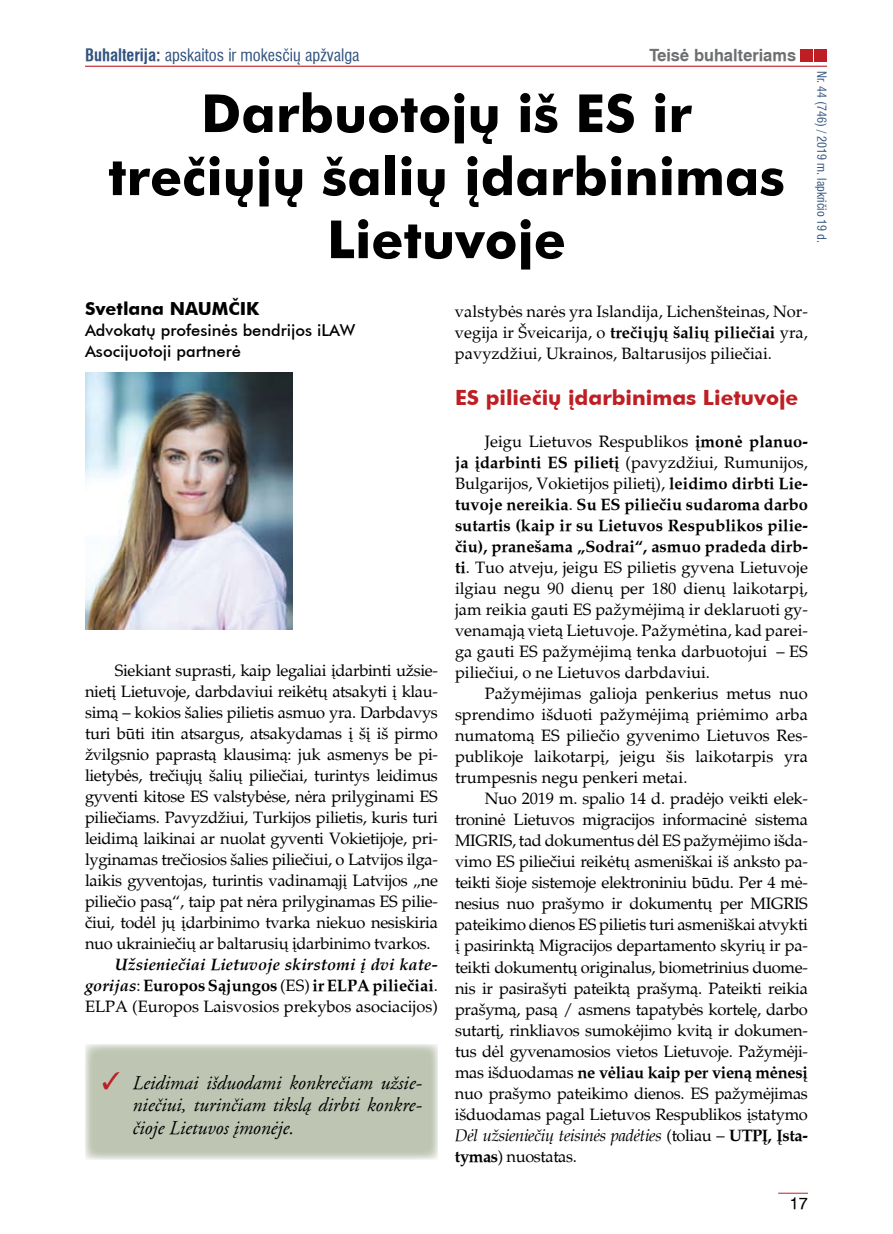
<style>
.page{position:relative;width:893px;height:1234px;background:#fff}
.page>*{position:absolute;margin:0;border:0;box-sizing:border-box;transform-origin:0 0}
.t1{font:700 52.5px/63px "Futura LT";color:#000;text-align:center}
.t2{font:700 21px "Futura LT";color:#be1f24}
.t3{font:italic 19.5px/22.5px "Garamond LT";color:#000;text-align:justify}
.t4{font:700 18px "Futura LT";color:#000}
.t5{font:16.5px/21px "Palatino LT";color:#000;text-align:justify}
.t6{font:16.5px/21px "Futura LT";color:#000}
.t7{font:condensed 16.5px "Helvetica LT";color:#31537e}
.t8{font:16.5px "Helvetica LT Bold";color:#6d6f71}
.t9{font:16.5px "Helvetica LT";color:#000}
.t10{font:condensed 12px "Helvetica LT";color:#31537e}
.s1{font-weight:700}
.s2{font-weight:700;font-style:italic}
.s3{font-style:italic}
</style>
<div class="page">
<div style="left:814px;top:49px;width:13px;height:13px;background:#be1f24"></div>
<div style="left:800px;top:49px;width:13px;height:13px;background:#be1f24"></div>
<hr style="left:85px;top:66px;width:742px;height:1px;background:#be1f24">
<hr style="left:778px;top:1192px;width:30px;height:1px;background:#be1f24">
<div style="left:85px;top:1043px;width:353px;height:116px;background:#bec6b3"></div>
<img style="left:85px;top:372px;width:208px;height:257px">
<p class="t7" style="left:85px;top:44px;width:276px"><span class="s1">Buhalterija:</span> apskaitos ir mokesčių apžvalga</p>
<p class="t8" style="left:649px;top:45px;width:148px">Teisė buhalteriams</p>
<h1 class="t1" style="left:108px;top:81px;width:678px">Darbuotojų iš ES ir trečiųjų šalių įdarbinimas<br>Lietuvoje</h1>
<p class="t10" style="left:830px;top:71px;width:173px;rotate:90deg">Nr. 44 (746) / 2019 m. lapkričio 19 d.</p>
<p class="t4" style="left:85px;top:297px;width:176px">Svetlana Naumčik</p>
<p class="t6" style="left:85px;top:320px;width:272px">Advokatų profesinės bendrijos iLAW<br>Asocijuotoji partnerė</p>
<p class="t5" style="left:85px;top:659px;width:354px;text-indent:30px">Siekiant suprasti, kaip legaliai įdarbinti užsie&shy;nietį Lietuvoje, darbdaviui reikėtų atsakyti į klau&shy;simą – kokios šalies pilietis asmuo yra. Darbdavys turi būti itin atsargus, atsakydamas į šį iš pirmo žvilgsnio paprastą klausimą: juk asmenys be pi&shy;lietybės, trečiųjų šalių piliečiai, turintys leidimus gyventi kitose ES valstybėse, nėra prilyginami ES piliečiams. Pavyzdžiui, Turkijos pilietis, kuris turi leidimą laikinai ar nuolat gyventi Vokietijoje, pri&shy;lyginamas trečiosios šalies piliečiui, o Latvijos ilga&shy;laikis gyventojas, turintis vadinamąjį Latvijos „ne piliečio pasą“, taip pat nėra prilyginamas ES pilie&shy;čiui, todėl jų įdarbinimo tvarka niekuo nesiskiria nuo ukrainiečių ar baltarusių įdarbinimo tvarkos.</p>
<p class="t5" style="left:85px;top:953px;width:354px;text-indent:30px"><span class="s2">Užsieniečiai Lietuvoje skirstomi į dvi kate&shy;gorijas</span>: <span class="s1">Europos Sąjungos</span> (ES) <span class="s1">ir ELPA piliečiai</span>.<br>ELPA (Europos Laisvosios prekybos asociacijos)</p>
<p class="t3" style="left:132px;top:1071px;width:291px">leidimai išduodami konkrečiam užsie&shy;niečiui, turinčiam tikslą dirbti konkre&shy;čioje Lietuvos įmonėje.</p>
<p class="t5" style="left:455px;top:301px;width:354px">valstybės narės yra Islandija, Lichenšteinas, Nor&shy;vegija ir Šveicarija, o <span class="s1">trečiųjų šalių piliečiai</span> yra, pavyzdžiui, Ukrainos, Baltarusijos piliečiai.</p>
<p class="t2" style="left:455px;top:384px;width:345px">ES piliečių įdarbinimas Lietuvoje</p>
<p class="t5" style="left:455px;top:431px;width:354px;text-indent:30px">Jeigu Lietuvos Respublikos <span class="s1">įmonė planuo&shy;ja įdarbinti ES pilietį</span> (pavyzdžiui, Rumunijos, Bulgarijos, Vokietijos pilietį), <span class="s1">leidimo dirbti Lie&shy;tuvoje nereikia</span>. <span class="s1">Su ES piliečiu sudaroma darbo sutartis (kaip ir su Lietuvos Respublikos pilie&shy;čiu), pranešama „Sodrai“, asmuo pradeda dirb&shy;ti</span>. Tuo atveju, jeigu ES pilietis gyvena Lietuvoje ilgiau negu 90 dienų per 180 dienų laikotarpį, jam reikia gauti ES pažymėjimą ir deklaruoti gy&shy;venamąją vietą Lietuvoje. Pažymėtina, kad parei&shy;ga gauti ES pažymėjimą tenka darbuotojui – ES piliečiui, o ne Lietuvos darbdaviui.</p>
<p class="t5" style="left:455px;top:683px;width:354px;text-indent:30px">Pažymėjimas galioja penkerius metus nuo sprendimo išduoti pažymėjimą priėmimo arba numatomą ES piliečio gyvenimo Lietuvos Res&shy;publikoje laikotarpį, jeigu šis laikotarpis yra trumpesnis negu penkeri metai.</p>
<p class="t5" style="left:455px;top:788px;width:354px;text-indent:30px">Nuo 2019 m. spalio 14 d. pradėjo veikti elek&shy;troninė Lietuvos migracijos informacinė sistema MIGRIS, tad dokumentus dėl ES pažymėjimo išda&shy;vimo ES piliečiui reikėtų asmeniškai iš anksto pa&shy;teikti šioje sistemoje elektroniniu būdu. Per 4 mė&shy;nesius nuo prašymo ir dokumentų per MIGRIS pateikimo dienos ES pilietis turi asmeniškai atvykti į pasirinktą Migracijos departamento skyrių ir pa&shy;teikti dokumentų originalus, biometrinius duome&shy;nis ir pasirašyti pateiktą prašymą. Pateikti reikia prašymą, pasą / asmens tapatybės kortelę, darbo sutartį, rinkliavos sumokėjimo kvitą ir dokumen&shy;tus dėl gyvenamosios vietos Lietuvoje. Pažymėji&shy;mas išduodamas <span class="s1">ne vėliau kaip per vieną mėnesį </span>nuo prašymo pateikimo dienos. ES pažymėjimas išduodamas pagal Lietuvos Respublikos įstatymo <span class="s3">Dėl užsieniečių teisinės padėties</span> (toliau – <span class="s1">UTPĮ, Įsta&shy;tymas</span>) nuostatas.</p>
<p class="t9" style="left:790px;top:1192px;width:20px">17</p>
</div>
